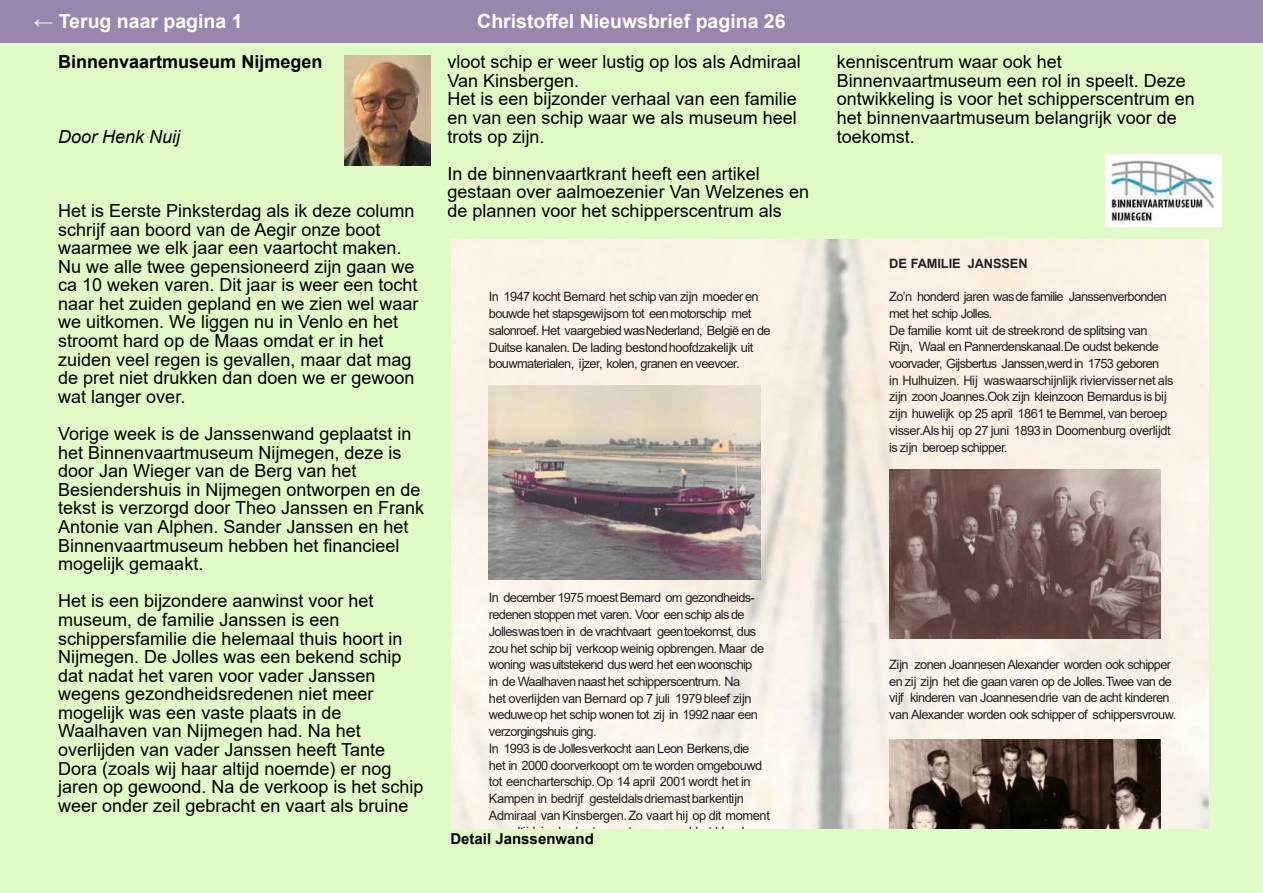
<style>
.page{position:relative;width:1263px;height:893px;background:#e1fbc7}
.page>*{position:absolute;margin:0;border:0;box-sizing:border-box;transform-origin:0 0}
.t1{font:700 19.5px "Arial";color:#fff}
.t2{font:18px/18.6px "Arial";color:#000}
.t3{font:700 18px "Arial";color:#000}
.t4{font:italic 18px "Arial";color:#000}
.t5{font:700 15px "Arial";color:#000}
.t6{font:12.9px/16.6px "Arial";letter-spacing:-.045em;color:#231f20}
.t7{font:700 12.9px "Arial";letter-spacing:-.01em;color:#231f20}
</style>
<div class="page">
<div style="left:0;top:0;width:1263px;height:43px;background:#9886af"></div>
<img style="left:345px;top:55px;width:85px;height:111px">
<img style="left:1105px;top:154px;width:116px;height:73px">
<img style="left:451px;top:239px;width:758px;height:589px">
<img style="left:489px;top:385px;width:272px;height:194px">
<img style="left:889px;top:469px;width:272px;height:170px">
<img style="left:889px;top:739px;width:272px;height:89px">
<p class="t1" style="left:34px;top:8px;width:210px">← Terug naar pagina 1</p>
<p class="t1" style="left:477px;top:8px;width:310px">Christo昀昀el Nieuwsbrief pagina 26</p>
<p class="t3" style="left:58px;top:49px;width:266px">Binnenvaartmuseum Nĳmegen</p>
<p class="t2" style="left:447px;top:52px;width:355px">vloot schip er weer lustig op los als Admiraal<br>Van Kinsbergen.<br>Het is een bĳzonder verhaal van een familie en van een schip waar we als museum heel trots op zĳn.</p>
<p class="t2" style="left:447px;top:164px;width:363px">In de binnenvaartkrant heeft een artikel gestaan over aalmoezenier Van Welzenes en de plannen voor het schipperscentrum als</p>
<p class="t4" style="left:58px;top:125px;width:124px">Door Henk Nuĳ</p>
<p class="t2" style="left:58px;top:201px;width:362px">Het is Eerste Pinksterdag als ik deze column schrĳf aan boord van de Aegir onze boot waarmee we elk jaar een vaartocht maken.<br>Nu we alle twee gepensioneerd zĳn gaan we ca 10 weken varen. Dit jaar is weer een tocht naar het zuiden gepland en we zien wel waar we uitkomen. We liggen nu in Venlo en het stroomt hard op de Maas omdat er in het zuiden veel regen is gevallen, maar dat mag de pret niet drukken dan doen we er gewoon wat langer over.</p>
<p class="t2" style="left:58px;top:424px;width:367px">Vorige week is de Janssenwand geplaatst in het Binnenvaartmuseum Nĳmegen, deze is door Jan Wieger van de Berg van het Besiendershuis in Nĳmegen ontworpen en de tekst is verzorgd door Theo Janssen en Frank Antonie van Alphen. Sander Janssen en het Binnenvaartmuseum hebben het 昀椀nancieel mogelĳk gemaakt.</p>
<p class="t2" style="left:58px;top:592px;width:367px">Het is een bĳzondere aanwinst voor het museum, de familie Janssen is een schippersfamilie die helemaal thuis hoort in Nĳmegen. De Jolles was een bekend schip dat nadat het varen voor vader Janssen wegens gezondheidsredenen niet meer mogelĳk was een vaste plaats in de Waalhaven van Nĳmegen had. Na het overlĳden van vader Janssen heeft Tante Dora (zoals wĳ haar altĳd noemde) er nog jaren op gewoond. Na de verkoop is het schip weer onder zeil gebracht en vaart als bruine</p>
<p class="t6" style="left:489px;top:288px;width:283px">In 1947 kocht Bernard het schip van zĳn moeder en bouwde het stapsgewĳsom tot eenmotorschip met salonroef. Het vaargebied wasNederland, België en de Duitse kanalen. De lading bestondhoofdzakelĳk uit bouwmaterialen, ĳzer, kolen, granen en veevoer.</p>
<p class="t6" style="left:489px;top:589px;width:287px">In december 1975 moest Bernard om gezondheids&shy;redenen stoppen met varen. Voor eenschip als de Jolleswastoen in de vrachtvaart geentoekomst, dus zou het schip bĳ verkoop weinig opbrengen. Maar de woning wasuitstekend dus werd het een woonschip<br>in de Waalhaven naasthet schipperscentrum. Na<br>het overlĳden van Bernard op 7 juli 1979 bleef zĳn weduweop het schip wonen tot zĳ in 1992 naar een verzorgingshuis ging.<br>In 1993 is de Jollesverkocht aan Leon Berkens,die<br>het in 2000 doorverkoopt om te worden omgebouwd tot eencharterschip.Op 14 april 2001 wordt het in Kampen in bedrĳf gesteldalsdriemast barkentĳn Admiraal van Kinsbergen.Zo vaart hĳ op dit moment nog altĳd in de chartervaart op en rond het Ĳsselmeer.</p>
<p class="t5" style="left:450px;top:828px;width:145px">Detail Janssenwand</p>
<p class="t2" style="left:837px;top:52px;width:360px">kenniscentrum waar ook het Binnenvaartmuseum een rol in speelt. Deze ontwikkeling is voor het schipperscentrum en het binnenvaartmuseum belangrĳk voor de toekomst.</p>
<p class="t7" style="left:889px;top:254px;width:140px">DE FAMILIE JANSSEN</p>
<p class="t6" style="left:889px;top:288px;width:286px">Zo’n honderd jaren wasde familie Janssenverbonden met het schip Jolles.<br>De familie komt uit de streekrond de splitsing van Rĳn, Waal en Pannerdenskanaal.De oudst bekende voorvader, Gijsbertus Janssen,werd in 1753 geboren<br>in Hulhuizen. Hĳ waswaarschĳnlĳk riviervissernet als zĳn zoon Joannes.Ook zĳn kleinzoon Bernardus is bĳ zĳn huwelĳk op 25 april 1861 te Bemmel, van beroep visser.Als hĳ op 27 juni 1893 in Doornenburg overlĳdt is zĳn beroep schipper.</p>
<p class="t6" style="left:889px;top:656px;width:288px">Zĳn zonen Joannesen Alexander worden ook schipper en zĳ zĳn het die gaan varen op de Jolles.Twee van de vĳf kinderen van Joannesendrie van de acht kinderen van Alexander worden ook schipper of schippersvrouw.</p>
</div>
